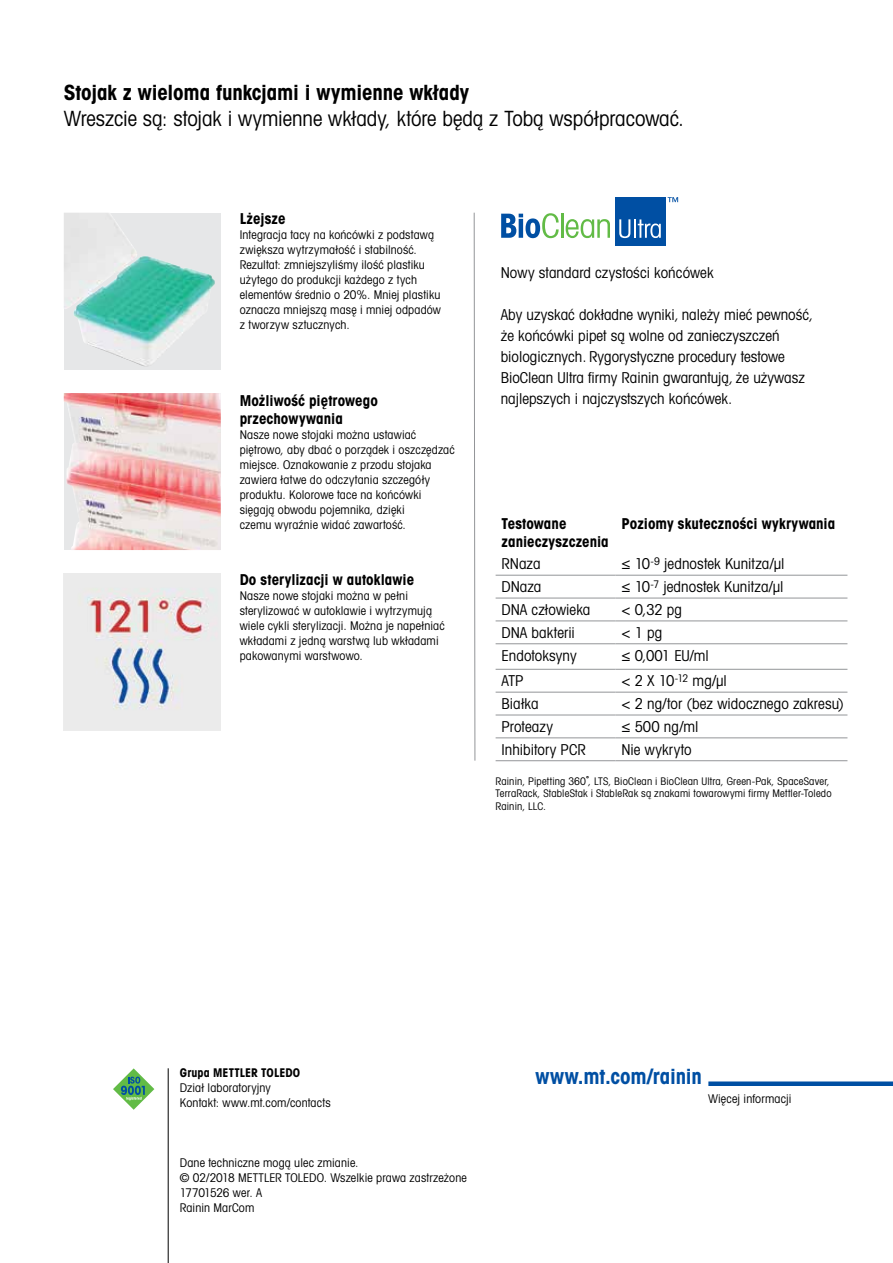
<style>
.page{position:relative;width:893px;height:1263px;background:#fff}
.page>*{position:absolute;margin:0;border:0;box-sizing:border-box;transform-origin:0 0}
.t1{font:21px "Avant Gardefor MT Bk";letter-spacing:-.005em;color:#000}
.t2{font:21px "Avant Gardefor MT Bd";letter-spacing:-.005em;color:#000}
.t3{font:21px "Avant Gardefor MT Bd";letter-spacing:-.01em;color:#004fa3}
.t4{font:15px/21px "Avant Gardefor MT Bk";color:#000}
.t5{font:15px/18px "Avant Gardefor MT Bd";color:#000}
.t6{font:12px/15px "Avant Gardefor MT Bk";letter-spacing:.015em;color:#000}
.t7{font:12px "Avant Gardefor MT Bd";letter-spacing:.005em;color:#000}
.t8{font:10.5px/12.6px "Avant Gardefor MT Bk";letter-spacing:.015em;color:#000}
.s1{font-family:"Avant Gardefor MT Bd"}
</style>
<div class="page">
<svg style="left:502px;top:213px;width:57px;height:25px"></svg>
<hr style="left:561px;top:214px;width:2px;height:24px;background:#62bb46">
<svg style="left:566px;top:219px;width:44px;height:19px"></svg>
<svg style="left:668px;top:197px;width:10px;height:5px"></svg>
<div style="left:615px;top:197px;width:50px;height:49px;background:#004fa3"></div>
<svg style="left:619px;top:219px;width:42px;height:19px"></svg>
<hr style="left:496px;top:575px;width:119px;height:1px;background:#939598">
<hr style="left:615px;top:575px;width:232px;height:1px;background:#939598">
<hr style="left:496px;top:598px;width:119px;height:1px;background:#939598">
<hr style="left:615px;top:598px;width:232px;height:1px;background:#939598">
<hr style="left:496px;top:620px;width:119px;height:1px;background:#939598">
<hr style="left:615px;top:620px;width:232px;height:1px;background:#939598">
<hr style="left:496px;top:643px;width:119px;height:1px;background:#939598">
<hr style="left:615px;top:643px;width:232px;height:1px;background:#939598">
<hr style="left:496px;top:669px;width:119px;height:1px;background:#939598">
<hr style="left:615px;top:669px;width:232px;height:1px;background:#939598">
<hr style="left:496px;top:692px;width:119px;height:1px;background:#939598">
<hr style="left:615px;top:692px;width:232px;height:1px;background:#939598">
<hr style="left:496px;top:715px;width:119px;height:1px;background:#939598">
<hr style="left:615px;top:715px;width:232px;height:1px;background:#939598">
<hr style="left:496px;top:737px;width:119px;height:1px;background:#939598">
<hr style="left:615px;top:737px;width:232px;height:1px;background:#939598">
<hr style="left:496px;top:760px;width:119px;height:1px;background:#939598">
<hr style="left:615px;top:760px;width:232px;height:1px;background:#939598">
<svg style="left:473px;top:212px;width:3px;height:549px"></svg>
<img style="left:64px;top:393px;width:157px;height:157px">
<div style="left:64px;top:213px;width:157px;height:157px;background:#e6e7e8"></div>
<img style="left:64px;top:215px;width:151px;height:152px">
<img style="left:64px;top:573px;width:157px;height:157px">
<div style="left:708px;top:1081px;width:185px;height:5px;background:#004fa3"></div>
<svg style="left:113px;top:1068px;width:41px;height:42px"></svg>
<hr style="left:168px;top:1068px;width:1px;height:195px;background:#000">
<h1 class="t2" style="left:64px;top:79px;width:407px">Stojak z wieloma funkcjami i wymienne wkłady</h1>
<h1 class="t1" style="left:64px;top:105px;width:622px">Wreszcie są: stojak i wymienne wkłady, które będą z Tobą współpracować.</h1>
<p class="t5" style="left:240px;top:209px;width:47px">Lżejsze</p>
<p class="t6" style="left:240px;top:226px;width:203px">Integracja tacy na końcówki z podstawą zwiększa wytrzymałość i stabilność.<br>Rezultat: zmniejszyliśmy ilość plastiku użytego do produkcji każdego z tych elementów średnio o 20%. Mniej plastiku oznacza mniejszą masę i mniej odpadów z tworzyw sztucznych.</p>
<p class="t5" style="left:240px;top:391px;width:140px">Możliwość piętrowego przechowywania</p>
<p class="t6" style="left:240px;top:427px;width:217px">Nasze nowe stojaki można ustawiać piętrowo, aby dbać o porządek i oszczędzać miejsce. Oznakowanie z przodu stojaka zawiera łatwe do odczytania szczegóły produktu. Kolorowe tace na końcówki sięgają obwodu pojemnika, dzięki<br>czemu wyraźnie widać zawartość.</p>
<p class="t5" style="left:240px;top:571px;width:176px">Do sterylizacji w autoklawie</p>
<p class="t6" style="left:240px;top:588px;width:207px">Nasze nowe stojaki można w pełni sterylizować w autoklawie i wytrzymują wiele cykli sterylizacji. Można je napełniać wkładami z jedną warstwą lub wkładami pakowanymi warstwowo.</p>
<p class="t4" style="left:501px;top:261px;width:215px">Nowy standard czystości końcówek</p>
<p class="t4" style="left:501px;top:304px;width:314px">Aby uzyskać dokładne wyniki, należy mieć pewność, że końcówki pipet są wolne od zanieczyszczeń biologicznych. Rygorystyczne procedury testowe BioClean Ultra firmy Rainin gwarantują, że używasz najlepszych i najczystszych końcówek.</p>
<p class="t5" style="left:502px;top:514px;width:109px">Testowane zanieczyszczenia</p>
<p class="t5" style="left:621px;top:514px;width:215px">Poziomy skuteczności wykrywania</p>
<p class="t4" style="left:502px;top:553px;width:40px">RNaza</p>
<p class="t4" style="left:621px;top:553px;width:164px">≤ 10<sup>-9</sup> jednostek Kunitza/μl</p>
<p class="t4" style="left:502px;top:576px;width:41px">DNaza</p>
<p class="t4" style="left:621px;top:576px;width:164px">≤ 10<sup>-7</sup> jednostek Kunitza/μl</p>
<p class="t4" style="left:502px;top:599px;width:90px">DNA człowieka</p>
<p class="t4" style="left:621px;top:599px;width:62px">&lt; 0,32 pg</p>
<p class="t4" style="left:502px;top:621px;width:75px">DNA bakterii</p>
<p class="t4" style="left:621px;top:621px;width:42px">&lt; 1 pg</p>
<p class="t4" style="left:502px;top:644px;width:77px">Endotoksyny</p>
<p class="t4" style="left:621px;top:644px;width:89px">≤ 0,001 EU/ml</p>
<p class="t4" style="left:502px;top:670px;width:23px">ATP</p>
<p class="t4" style="left:621px;top:670px;width:107px">&lt; 2 X 10<sup>-12</sup> mg/µl</p>
<p class="t4" style="left:502px;top:693px;width:38px">Białka</p>
<p class="t4" style="left:621px;top:693px;width:224px">&lt; 2 ng/tor (bez widocznego zakresu)</p>
<p class="t4" style="left:502px;top:716px;width:53px">Proteazy</p>
<p class="t4" style="left:621px;top:716px;width:78px">≤ 500 ng/ml</p>
<p class="t4" style="left:502px;top:738px;width:86px">Inhibitory PCR</p>
<p class="t4" style="left:621px;top:738px;width:72px">Nie wykryto</p>
<p class="t8" style="left:496px;top:774px;width:338px">Rainin, Pipetting 360<span class="s1">˚</span>, LTS, BioClean i BioClean Ultra, Green-Pak, SpaceSaver,<br>TerraRack, StableStak i StableRak są znakami towarowymi firmy Mettler-Toledo<br>Rainin, LLC.</p>
<p class="t7" style="left:180px;top:1065px;width:122px">Grupa METTLER TOLEDO</p>
<p class="t6" style="left:180px;top:1080px;width:152px">Dział laboratoryjny<br>Kontakt: www.mt.com/contacts</p>
<p class="t6" style="left:180px;top:1155px;width:289px">Dane techniczne mogą ulec zmianie.<br>© 02/2018 METTLER TOLEDO. Wszelkie prawa zastrzeżone<br>17701526 wer. A<br>Rainin MarCom</p>
<h1 class="t3" style="left:536px;top:1063px;width:168px">www.mt.com/rainin</h1>
<p class="t6" style="left:708px;top:1091px;width:85px">Więcej informacji</p>
</div>
